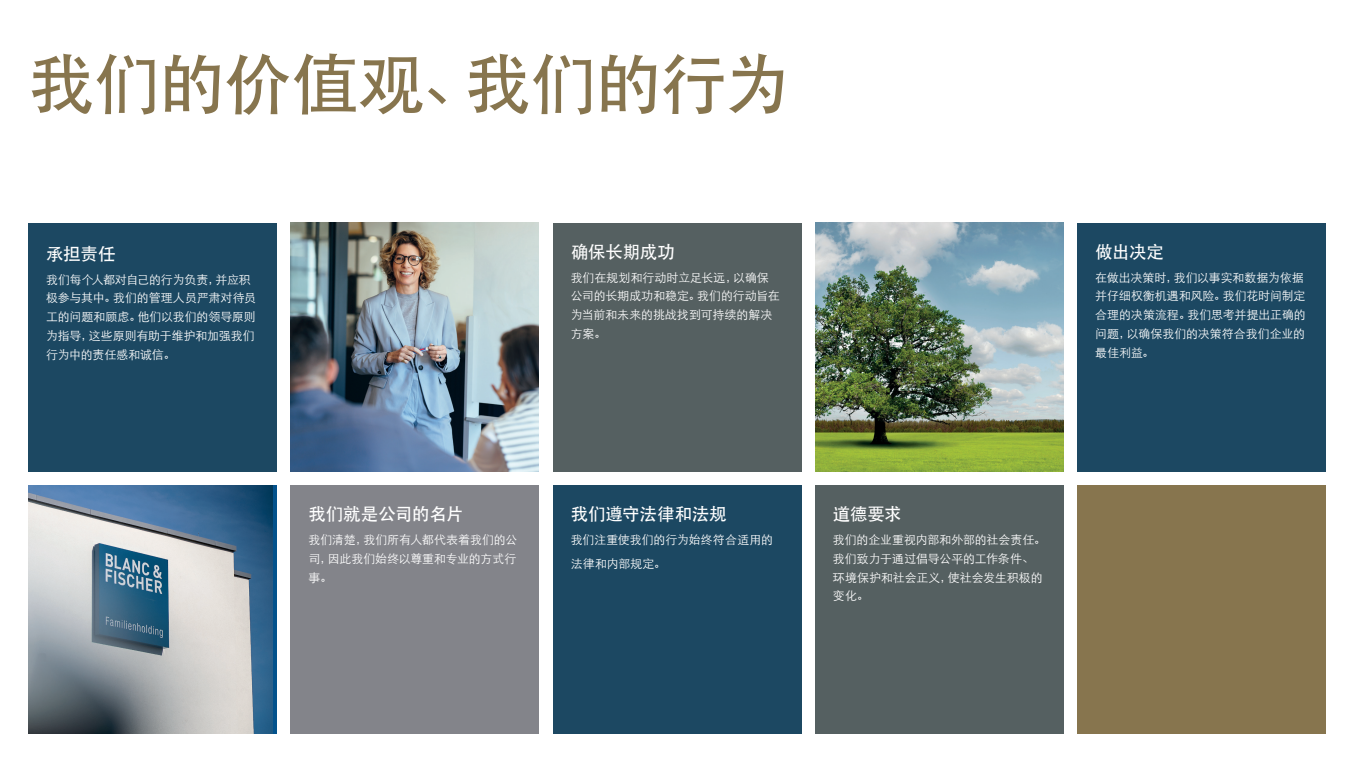
<style>
.page{position:relative;width:1354px;height:762px;background:#fff}
.page>*{position:absolute;margin:0;border:0;box-sizing:border-box;transform-origin:0 0}
.t1{font:500 66.75px "ST Heiti SC";letter-spacing:-.02em;color:#87754e}
.t2{font:500 17.5px "ST Heiti SC";letter-spacing:-.015em;color:#fff}
.t3{font:300 11.88px/18.8px "ST Heiti SC";color:#fff}
</style>
<div class="page">
<div style="left:1077px;top:485px;width:248px;height:248px;background:#87754e"></div>
<img style="left:815px;top:223px;width:248px;height:248px">
<img style="left:291px;top:223px;width:248px;height:248px">
<img style="left:28px;top:485px;width:245px;height:248px">
<div style="left:28px;top:223px;width:248px;height:248px;background:#1c4862"></div>
<div style="left:291px;top:485px;width:248px;height:248px;background:#83848a"></div>
<div style="left:1077px;top:223px;width:248px;height:248px;background:#1c4862"></div>
<div style="left:553px;top:485px;width:248px;height:248px;background:#1c4862"></div>
<div style="left:815px;top:485px;width:248px;height:248px;background:#556061"></div>
<div style="left:553px;top:223px;width:248px;height:248px;background:#556061"></div>
<h1 class="t1" style="left:28px;top:47px;width:762px">我们的价值观、我们的行为</h1>
<h2 class="t2" style="left:46px;top:244px;width:71px">承担责任</h2>
<p class="t3" style="left:46px;top:268px;width:211px">我们每个人都对自己的行为负责，并应积极参与其中。我们的管理人员严肃对待员工的问题和顾虑。他们以我们的领导原则为指导，这些原则有助于维护和加强我们行为中的责任感和诚信。</p>
<h2 class="t2" style="left:570px;top:242px;width:106px">确保长期成功</h2>
<p class="t3" style="left:570px;top:266px;width:210px">我们在规划和行动时立足长远，以确保公司的长期成功和稳定。我们的行动旨在为当前和未来的挑战找到可持续的解决方案。</p>
<h2 class="t2" style="left:1095px;top:242px;width:70px">做出决定</h2>
<p class="t3" style="left:1095px;top:267px;width:212px">在做出决策时，我们以事实和数据为依据并仔细权衡机遇和风险。我们花时间制定合理的决策流程。我们思考并提出正确的问题，以确保我们的决策符合我们企业的最佳利益。</p>
<h2 class="t2" style="left:308px;top:504px;width:156px">我们就是公司的名片</h2>
<p class="t3" style="left:308px;top:529px;width:211px;text-align:justify">我们清楚，我们所有人都代表着我们的公司，因此我们始终以尊重和专业的方式行事。</p>
<h2 class="t2" style="left:570px;top:504px;width:158px">我们遵守法律和法规</h2>
<p class="t3" style="left:570px;top:526px;width:204px;line-height:23.8px">我们注重使我们的行为始终符合适用的法律和内部规定。</p>
<h2 class="t2" style="left:833px;top:504px;width:70px">道德要求</h2>
<p class="t3" style="left:833px;top:529px;width:214px">我们的企业重视内部和外部的社会责任。我们致力于通过倡导公平的工作条件、环境保护和社会正义，使社会发生积极的变化。</p>
</div>
